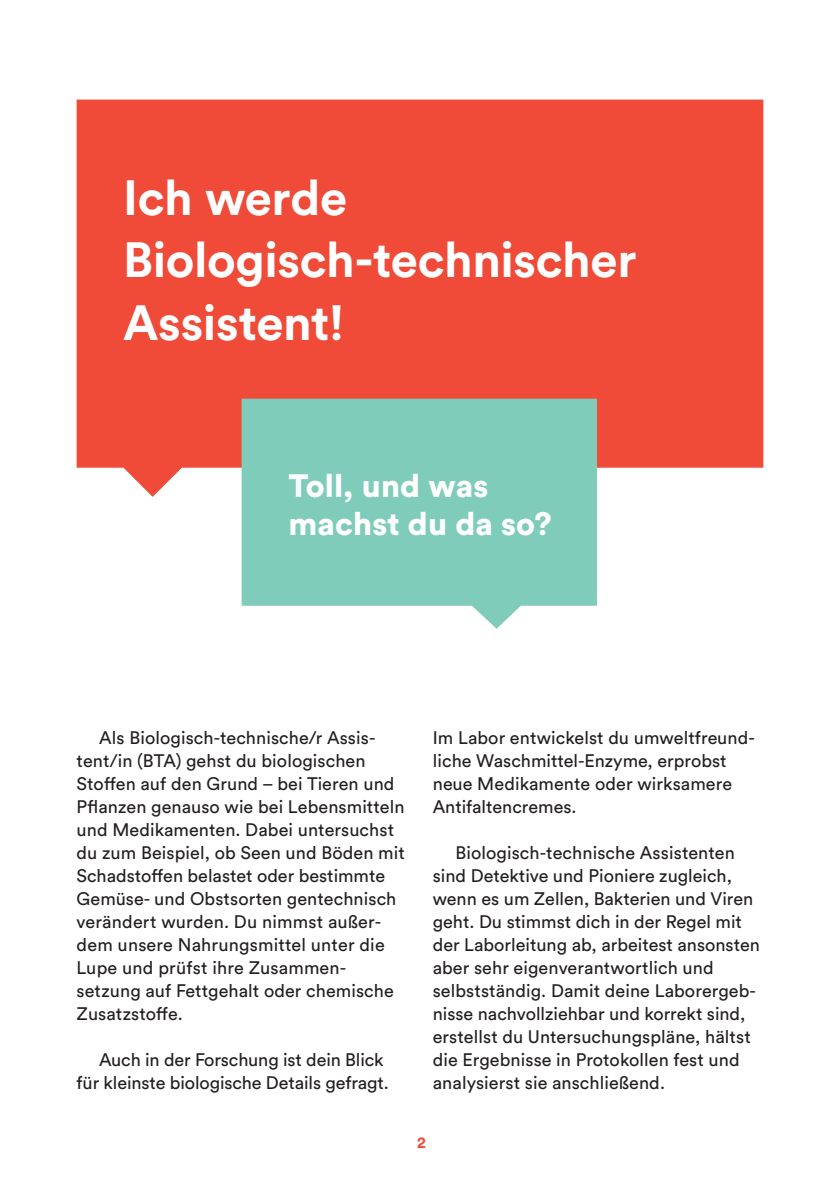
<style>
.page{position:relative;width:840px;height:1191px;background:#fff}
.page>*{position:absolute;margin:0;border:0;box-sizing:border-box;transform-origin:0 0}
.t1{font:700 49px/62.6px "Circular Std";letter-spacing:-.01em;color:#fff}
.t2{font:900 32px/38.4px "Circular Std";letter-spacing:.005em;color:#fff}
.t3{font:18px/23px "Circular Std";letter-spacing:.005em;color:#231f20}
.t4{font:700 16px "Circular Std";color:#ef4b38}
</style>
<div class="page">
<div style="left:77px;top:100px;width:686px;height:397px;background:#ef4b38"></div>
<svg style="left:241px;top:399px;width:355px;height:230px;background:#8bd0c0"></svg>
<h1 class="t1" style="left:123px;top:165px;width:514px">Ich werde<br>Biologisch-technischer<br>Assistent!</h1>
<h2 class="t2" style="left:288px;top:466px;width:264px">Toll, und was machst du da so?</h2>
<p class="t3" style="left:77px;top:726px;width:329px;text-indent:23px">Als Biologisch-technische/r Assis&shy;tent/in (BTA) gehst du biologischen Stoffen auf den Grund – bei Tieren und Pflanzen genauso wie bei Lebensmitteln und Medikamenten. Dabei untersuchst du zum Beispiel, ob Seen und Böden mit Schadstoffen belastet oder bestimmte Gemüse- und Obstsorten gentechnisch verändert wurden. Du nimmst außer&shy;dem unsere Nahrungsmittel unter die Lupe und prüfst ihre Zusammen&shy;setzung auf Fettgehalt oder chemische Zusatzstoffe.</p>
<p class="t3" style="left:77px;top:1048px;width:313px;text-align:right">Auch in der Forschung ist dein Blick<br>für kleinste biologische Details gefragt.</p>
<p class="t3" style="left:432px;top:726px;width:323px">Im Labor entwickelst du umweltfreund&shy;liche Waschmittel-Enzyme, erprobst neue Medikamente oder wirksamere<br>Antifaltencremes.</p>
<p class="t3" style="left:432px;top:841px;width:328px;text-indent:23px">Biologisch-technische Assistenten sind Detektive und Pioniere zugleich, wenn es um Zellen, Bakterien und Viren geht. Du stimmst dich in der Regel mit der Laborleitung ab, arbeitest ansonsten aber sehr eigenverantwortlich und selbstständig. Damit deine Laborergeb&shy;nisse nachvollziehbar und korrekt sind, erstellst du Untersuchungspläne, hältst die Ergebnisse in Protokollen fest und analysierst sie anschließend.</p>
<p class="t4" style="left:417px;top:1132px;width:10px">2</p>
</div>
